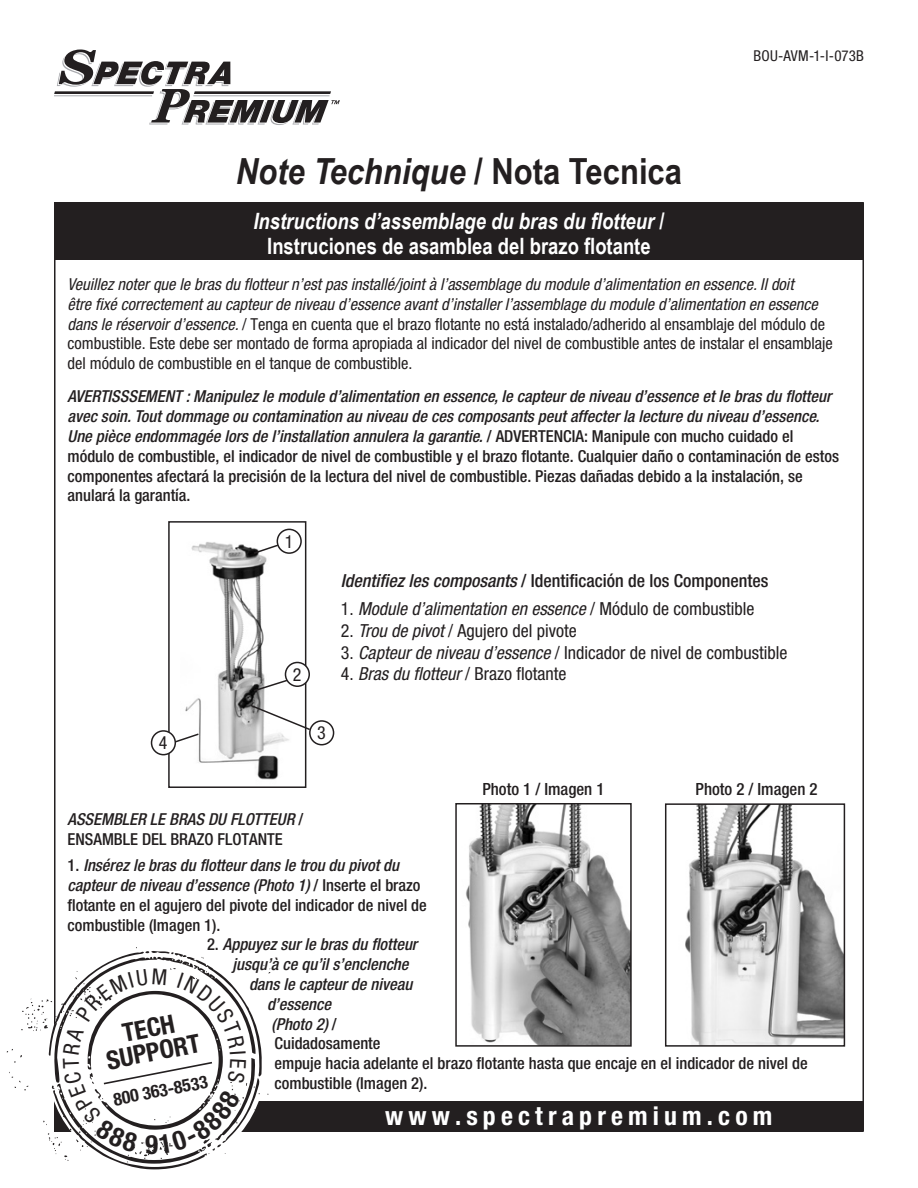
<style>
.page{position:relative;width:918px;height:1188px;background:#fff}
.page>*{position:absolute;margin:0;border:0;box-sizing:border-box;transform-origin:0 0}
.t1{font:italic 700 36px "Arial Narrow";color:#231f20;scale:1.05 1}
.t2{font:700 condensed 25.8px "Helvetica Neue";letter-spacing:.2em;color:#fff}
.t3{font:700 condensed 25.8px/24.2px "Helvetica Neue";color:#231f20;text-align:center}
.t4{font:italic 700 22.5px/24px "Arial Narrow";color:#fff;text-align:center}
.t5{font:condensed 18px "Helvetica Neue";color:#231f20}
.t6{font:500 condensed 18px "Helvetica Neue";color:#231f20}
.t7{font:italic condensed 18px "Helvetica Neue";color:#231f20}
.t8{font:700 condensed 17.7px "Helvetica Neue";color:#231f20}
.t9{font:500 condensed 16.8px "Helvetica Neue";color:#231f20}
.t10{font:500 condensed 16.5px/19.8px "Helvetica Neue";color:#231f20}
.t11{font:italic condensed 16.5px/19.8px "Helvetica Neue";color:#231f20}
.t12{font:italic 500 condensed 16.5px/19.8px "Helvetica Neue";color:#231f20}
.t13{font:condensed 15px "Helvetica Neue";letter-spacing:.01em;color:#231f20}
.s1{font-style:normal}
.s2{font-style:italic}
</style>
<div class="page">
<div style="left:55px;top:1102px;width:808px;height:30px;background:#231f20"></div>
<div style="left:55px;top:202px;width:808px;height:58px;background:#231f20"></div>
<svg style="left:54px;top:50px;width:286px;height:75px"></svg>
<svg style="left:7px;top:947px;width:269px;height:222px"></svg>
<img style="left:185px;top:528px;width:113px;height:252px">
<div style="left:168px;top:521px;width:138px;height:267px;border:2px solid #231f20"></div>
<svg style="left:252px;top:543px;width:28px;height:12px"></svg>
<div style="left:277px;top:529px;width:24px;height:24px;background:#fff;border-radius:50%"></div>
<div style="left:277px;top:529px;width:25px;height:25px;border:2px solid #231f20;border-radius:50%"></div>
<svg style="left:252px;top:678px;width:39px;height:15px"></svg>
<div style="left:285px;top:662px;width:24px;height:24px;background:#fff;border-radius:50%"></div>
<div style="left:285px;top:662px;width:25px;height:25px;border:2px solid #231f20;border-radius:50%"></div>
<svg style="left:249px;top:704px;width:62px;height:27px"></svg>
<div style="left:309px;top:720px;width:25px;height:25px;border:2px solid #231f20;border-radius:50%"></div>
<svg style="left:173px;top:732px;width:27px;height:12px"></svg>
<div style="left:152px;top:731px;width:23px;height:24px;background:#fff;border-radius:50%"></div>
<div style="left:151px;top:730px;width:25px;height:25px;border:2px solid #231f20;border-radius:50%"></div>
<img style="left:466px;top:806px;width:163px;height:238px">
<div style="left:455px;top:803px;width:177px;height:244px;border:2px solid #231f20"></div>
<img style="left:685px;top:806px;width:157px;height:238px">
<div style="left:665px;top:803px;width:180px;height:244px;border:2px solid #231f20"></div>
<svg style="left:63px;top:968px;width:183px;height:186px"></svg>
<h1 class="t1" style="left:236px;top:150px;width:426px">Note Technique <span class="s1">/ Nota Tecnica</span></h1>
<h3 class="t4" style="left:253px;top:209px;width:413px">Instructions d’assemblage du bras du flotteur <span class="s1">/<br>Instruciones de asamblea del brazo flotante</span></h3>
<p class="t13" style="left:754px;top:47px;width:112px">BOU-AVM-1-I-073B</p>
<p class="t11" style="left:68px;top:274px;width:767px">Veuillez noter que le bras du flotteur n’est pas installé/joint à l’assemblage du module d’alimentation en essence. Il doit<br>être fixé correctement au capteur de niveau d’essence avant d’installer l’assemblage du module d’alimentation en essence dans le réservoir d’essence. <span class="s1">/ Tenga en cuenta que el brazo flotante no está instalado/adherido al ensamblaje del módulo de combustible. Este debe ser montado de forma apropiada al indicador del nivel de combustible antes de instalar el ensamblaje del módulo de combustible en el tanque de combustible.</span></p>
<p class="t10" style="left:68px;top:386px;width:773px"><span class="s2">AVERTISSSEMENT : Manipulez le module d’alimentation en essence, le capteur de niveau d’essence et le bras du flotteur avec soin. Tout dommage ou contamination au niveau de ces composants peut affecter la lecture du niveau d’essence.<br>Une pièce endommagée lors de l’installation annulera la garantie.</span> / ADVERTENCIA: Manipule con mucho cuidado el módulo de combustible, el indicador de nivel de combustible y el brazo flotante. Cualquier daño o contaminación de estos componentes afectará la precisión de la lectura del nivel de combustible. Piezas dañadas debido a la instalación, se anulará la garantía.</p>
<p class="t5" style="left:159px;top:732px;width:10px">4</p>
<p class="t5" style="left:285px;top:531px;width:10px">1</p>
<p class="t5" style="left:293px;top:664px;width:10px">2</p>
<p class="t6" style="left:341px;top:570px;width:429px"><span class="s2">Identifiez les composants</span> / Identificación de los Componentes</p>
<p class="t7" style="left:341px;top:599px;width:415px"><span class="s1">1.</span> Module d’alimentation en essence <span class="s1">/ Módulo de combustible</span></p>
<p class="t5" style="left:341px;top:620px;width:237px">2. <span class="s2">Trou de pivot</span> / Agujero del pivote</p>
<p class="t5" style="left:341px;top:642px;width:448px">3. <span class="s2">Capteur de niveau d’essence</span> / Indicador de nivel de combustible</p>
<p class="t5" style="left:341px;top:663px;width:227px">4. <span class="s2">Bras du flotteur</span> / Brazo flotante</p>
<p class="t5" style="left:317px;top:723px;width:10px">3</p>
<p class="t9" style="left:482px;top:779px;width:124px">Photo 1 / Imagen 1</p>
<p class="t9" style="left:696px;top:779px;width:124px">Photo 2 / Imagen 2</p>
<p class="t12" style="left:68px;top:809px;width:237px">ASSEMBLER LE BRAS DU FLOTTEUR <span class="s1">/<br>ENSAMBLE DEL BRAZO FLOTANTE</span></p>
<p class="t10" style="left:68px;top:855px;width:361px">1. <span class="s2">Insérez le bras du flotteur dans le trou du pivot du capteur de niveau d’essence (Photo 1)</span> / Inserte el brazo flotante en el agujero del pivote del indicador de nivel de combustible (Imagen 1).</p>
<p class="t12" style="left:207px;top:935px;width:212px"><span class="s1">2.</span> Appuyez sur le bras du flotteur</p>
<p class="t12" style="left:232px;top:954px;width:178px">jusqu’à ce qu’il s’enclenche</p>
<p class="t12" style="left:249px;top:974px;width:165px">dans le capteur de niveau</p>
<p class="t12" style="left:267px;top:994px;width:66px">d’essence</p>
<p class="t12" style="left:272px;top:1014px;width:67px">(Photo 2) <span class="s1">/</span></p>
<p class="t10" style="left:275px;top:1034px;width:107px">Cuidadosamente</p>
<p class="t10" style="left:275px;top:1053px;width:535px">empuje hacia adelante el brazo flotante hasta que encaje en el indicador de nivel de</p>
<p class="t10" style="left:275px;top:1073px;width:154px">combustible (Imagen 2).</p>
<h2 class="t2" style="left:385px;top:1100px;width:389px">www.spectrapremium.com</h2>
<h2 class="t3" style="left:100px;top:1025px;width:96px;rotate:-11deg">TECH<br>SUPPORT</h2>
<p class="t8" style="left:111px;top:1089px;width:97px;rotate:-11deg">800 363-8533</p>
</div>
